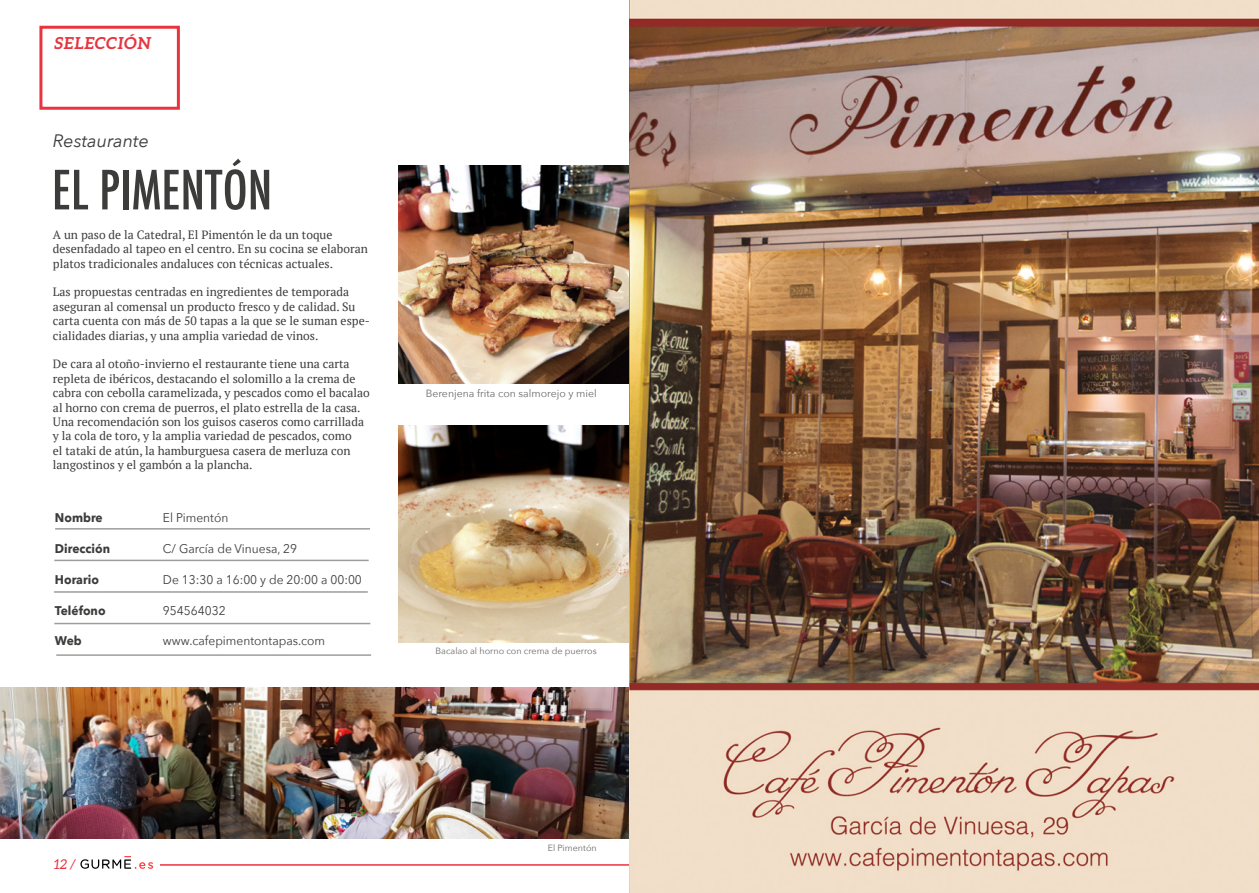
<style>
.page{position:relative;width:1259px;height:893px;background:#fff}
.page>*{position:absolute;margin:0;border:0;box-sizing:border-box;transform-origin:0 0}
.t1{font:500 condensed 52.5px "Futura";color:#3c3c3b}
.t2{font:italic 18px "Avenir Next";color:#3c3c3b}
.t3{font:italic 700 16.5px "Aleo";color:#e7343f}
.t4{font:italic 13.5px "Aleo";color:#e7343f}
.t5{font:12.6px "Avenir Next";color:#3c3c3b;scale:.95 1}
.t6{font:700 12.6px "Avenir Next";color:#3c3c3b;scale:.95 1}
.t7{font:12px/14.4px "PT Serif";color:#3c3c3b}
.t8{font:10.5px "Avenir Next";color:#6b6b6a}
.t9{font:9px "Avenir Next";color:#6b6b6a}
</style>
<div class="page">
<div style="left:39px;top:26px;width:141px;height:84px;border:3px solid #e7343f"></div>
<hr style="left:160px;top:864px;width:469px;height:2px;background:#e7343f">
<svg style="left:80px;top:856px;width:73px;height:13px"></svg>
<hr style="left:56px;top:654px;width:315px;height:2px;background:#9d9d9c">
<hr style="left:55px;top:528px;width:315px;height:2px;background:#9d9d9c">
<hr style="left:54px;top:560px;width:315px;height:1px;background:#9d9d9c">
<hr style="left:54px;top:591px;width:314px;height:2px;background:#9d9d9c">
<hr style="left:54px;top:623px;width:316px;height:1px;background:#9d9d9c">
<img style="left:0;top:687px;width:629px;height:152px">
<img style="left:398px;top:425px;width:231px;height:218px">
<img style="left:398px;top:166px;width:231px;height:218px">
<img style="left:629px;top:0;width:630px;height:893px">
<h3 class="t3" style="left:54px;top:33px;width:99px">SELECCIÓN</h3>
<h2 class="t2" style="left:53px;top:126px;width:98px">Restaurante</h2>
<h1 class="t1" style="left:52px;top:156px;width:222px">EL PIMENTÓN</h1>
<p class="t7" style="left:53px;top:227px;width:316px">A un paso de la Catedral, El Pimentón le da un toque desenfadado al tapeo en el centro. En su cocina se elaboran platos tradicionales andaluces con técnicas actuales.</p>
<p class="t7" style="left:53px;top:285px;width:318px">Las propuestas centradas en ingredientes de temporada aseguran al comensal un producto fresco y de calidad. Su carta cuenta con más de 50 tapas a la que se le suman espe&shy;cialidades diarias, y una amplia variedad de vinos.</p>
<p class="t7" style="left:53px;top:357px;width:318px">De cara al otoño-invierno el restaurante tiene una carta repleta de ibéricos, destacando el solomillo a la crema de cabra con cebolla caramelizada, y pescados como el bacalao al horno con crema de puerros, el plato estrella de la casa.<br>Una recomendación son los guisos caseros como carrillada y la cola de toro, y la amplia variedad de pescados, como<br>el tataki de atún, la hamburguesa casera de merluza con langostinos y el gambón a la plancha.</p>
<p class="t6" style="left:55px;top:507px;width:52px">Nombre</p>
<p class="t5" style="left:163px;top:507px;width:70px">El Pimentón</p>
<p class="t6" style="left:55px;top:538px;width:60px">Dirección</p>
<p class="t5" style="left:163px;top:538px;width:143px">C/ García de Vinuesa, 29</p>
<p class="t6" style="left:55px;top:569px;width:48px">Horario</p>
<p class="t5" style="left:163px;top:569px;width:211px">De 13:30 a 16:00 y de 20:00 a 00:00</p>
<p class="t6" style="left:55px;top:599px;width:55px">Teléfono</p>
<p class="t5" style="left:163px;top:600px;width:67px">954564032</p>
<p class="t6" style="left:55px;top:630px;width:30px">Web</p>
<p class="t5" style="left:163px;top:630px;width:172px">www.cafepimentontapas.com</p>
<p class="t8" style="left:426px;top:385px;width:172px">Berenjena frita con salmorejo y miel</p>
<p class="t9" style="left:435px;top:643px;width:163px">Bacalao al horno con crema de puerros</p>
<p class="t4" style="left:54px;top:856px;width:24px">12 /</p>
<p class="t9" style="left:548px;top:840px;width:51px">El Pimentón</p>
</div>
